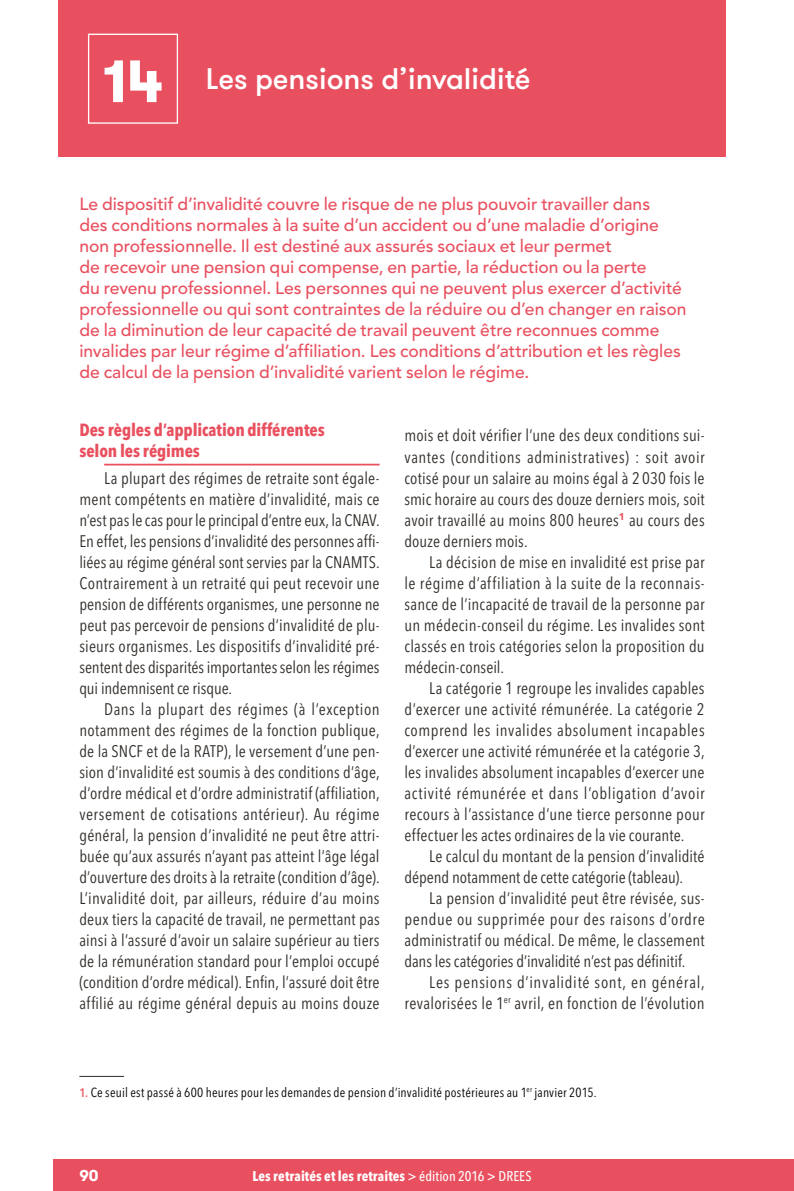
<style>
.page{position:relative;width:794px;height:1191px;background:#fff}
.page>*{position:absolute;margin:0;border:0;box-sizing:border-box;transform-origin:0 0}
.Fiche_num{font:700 59.5px "GT Walsheim";color:#fff}
.Titre_1{font:500 29.75px "GT Walsheim";letter-spacing:-.015em;color:#fff}
.Chapo{font:500 17.5px/21px "Avenir";color:#e9505f}
.Titre2{font:700 condensed 17.5px/21px "Avenir Next LT Pro";letter-spacing:-.005em;color:#e9505f}
.Texte{font:condensed 16.62px/21px "Avenir Next LT Pro";letter-spacing:.01em;color:#302c28;text-align:justify}
.Texte-2{font:condensed 16.62px/21px "Avenir Next LT Pro";letter-spacing:.03em;color:#302c28;text-align:right}
.t1{font:700 15.75px "GT Walsheim";color:#fff}
.t2{font:700 condensed 14px "Avenir Next LT Pro";letter-spacing:.01em;color:#fff}
.t3{font:condensed 13.12px "Avenir Next LT Pro";letter-spacing:.015em;color:#000}
.s1{font-weight:600;font-size:12.25px;color:#eb616a}
.s2{font-weight:500}
</style>
<div class="page">
<div style="left:54px;top:1159px;width:740px;height:32px;background:#e9505f"></div>
<div style="left:58px;top:0;width:668px;height:156px;background:#e9505f"></div>
<div style="left:88px;top:34px;width:90px;height:90px;border:1px solid #fff"></div>
<hr style="left:104px;top:464px;width:275px;height:1px;background:#e9505f">
<hr style="left:79px;top:1076px;width:45px;height:1px;background:#302c28">
<p class="Fiche_num" style="left:103px;top:42px;width:62px">14</p>
<p class="Titre_1" style="left:206px;top:60px;width:326px">Les pensions d’invalidité</p>
<p class="Chapo" style="left:79px;top:194px;width:609px">Le dispositif d’invalidité couvre le risque de ne plus pouvoir travailler dans<br>des conditions normales à la suite d’un accident ou d’une maladie d’origine non professionnelle. Il est destiné aux assurés sociaux et leur permet<br>de recevoir une pension qui compense, en partie, la réduction ou la perte<br>du revenu professionnel. Les personnes qui ne peuvent plus exercer d’activité professionnelle ou qui sont contraintes de la réduire ou d’en changer en raison de la diminution de leur capacité de travail peuvent être reconnues comme invalides par leur régime d’affiliation. Les conditions d’attribution et les règles de calcul de la pension d’invalidité varient selon le régime.</p>
<p class="Titre2" style="left:79px;top:419px;width:247px">Des règles d’application différentes selon les régimes</p>
<p class="Texte" style="left:79px;top:467px;width:302px;text-align:left;text-indent:25px">La plupart des régimes de retraite sont égale&shy;ment compétents en matière d’invalidité, mais ce n’est pas le cas pour le principal d’entre eux, la CNAV.<br>En effet, les pensions d’invalidité des personnes affi&shy;liées au régime général sont servies par la CNAMTS.<br>Contrairement à un retraité qui peut recevoir une pension de différents organismes, une personne ne peut pas percevoir de pensions d’invalidité de plu&shy;sieurs organismes. Les dispositifs d’invalidité pré&shy;sentent des disparités importantes selon les régimes qui indemnisent ce risque.</p>
<p class="Texte" style="left:79px;top:698px;width:302px;text-align:left;text-indent:25px">Dans la plupart des régimes (à l’exception notamment des régimes de la fonction publique, de la SNCF et de la RATP), le versement d’une pen&shy;sion d’invalidité est soumis à des conditions d’âge, d’ordre médical et d’ordre administratif (affiliation, versement de cotisations antérieur). Au régime général, la pension d’invalidité ne peut être attri&shy;buée qu’aux assurés n’ayant pas atteint l’âge légal d’ouverture des droits à la retraite (condition d’âge).<br>L’invalidité doit, par ailleurs, réduire d’au moins deux tiers la capacité de travail, ne permettant pas ainsi à l’assuré d’avoir un salaire supérieur au tiers de la rémunération standard pour l’emploi occupé (condition d’ordre médical). Enfin, l’assuré doit être affilié au régime général depuis au moins douze</p>
<p class="Texte" style="left:404px;top:425px;width:302px">mois et doit vérifier l’une des deux conditions sui&shy;vantes (conditions administratives) : soit avoir cotisé pour un salaire au moins égal à 2 030 fois le smic horaire au cours des douze derniers mois, soit avoir travaillé au moins 800 heures<sup>1</sup> au cours des douze derniers mois.</p>
<p class="Texte" style="left:404px;top:551px;width:302px;text-indent:25px">La décision de mise en invalidité est prise par le régime d’affiliation à la suite de la reconnais&shy;sance de l’incapacité de travail de la personne par un médecin-conseil du régime. Les invalides sont classés en trois catégories selon la proposition du médecin-conseil.</p>
<p class="Texte" style="left:404px;top:677px;width:302px;text-indent:25px">La catégorie 1 regroupe les invalides capables d’exercer une activité rémunérée. La catégorie 2 comprend les invalides absolument incapables d’exercer une activité rémunérée et la catégorie 3, les invalides absolument incapables d’exercer une activité rémunérée et dans l’obligation d’avoir recours à l’assistance d’une tierce personne pour effectuer les actes ordinaires de la vie courante.</p>
<p class="Texte" style="left:404px;top:845px;width:302px;text-indent:25px">Le calcul du montant de la pension d’invalidité dépend notamment de cette catégorie (tableau).</p>
<p class="Texte" style="left:404px;top:887px;width:302px;text-indent:25px">La pension d’invalidité peut être révisée, sus&shy;pendue ou supprimée pour des raisons d’ordre administratif ou médical. De même, le classement dans les catégories d’invalidité n’est pas définitif.</p>
<p class="Texte-2" style="left:404px;top:971px;width:302px">Les pensions d’invalidité sont, en général, revalorisées le 1<sup>er</sup> avril, en fonction de l’évolution</p>
<p class="t3" style="left:79px;top:1084px;width:517px"><span class="s1">1.</span> Ce seuil est passé à 600 heures pour les demandes de pension d’invalidité postérieures au 1<sup>er</sup> janvier 2015.</p>
<p class="t1" style="left:79px;top:1165px;width:21px">90</p>
<p class="t2" style="left:252px;top:1167px;width:281px">Les retraités et les retraites <span class="s2">&gt; édition 2016 &gt; DREES</span></p>
</div>
